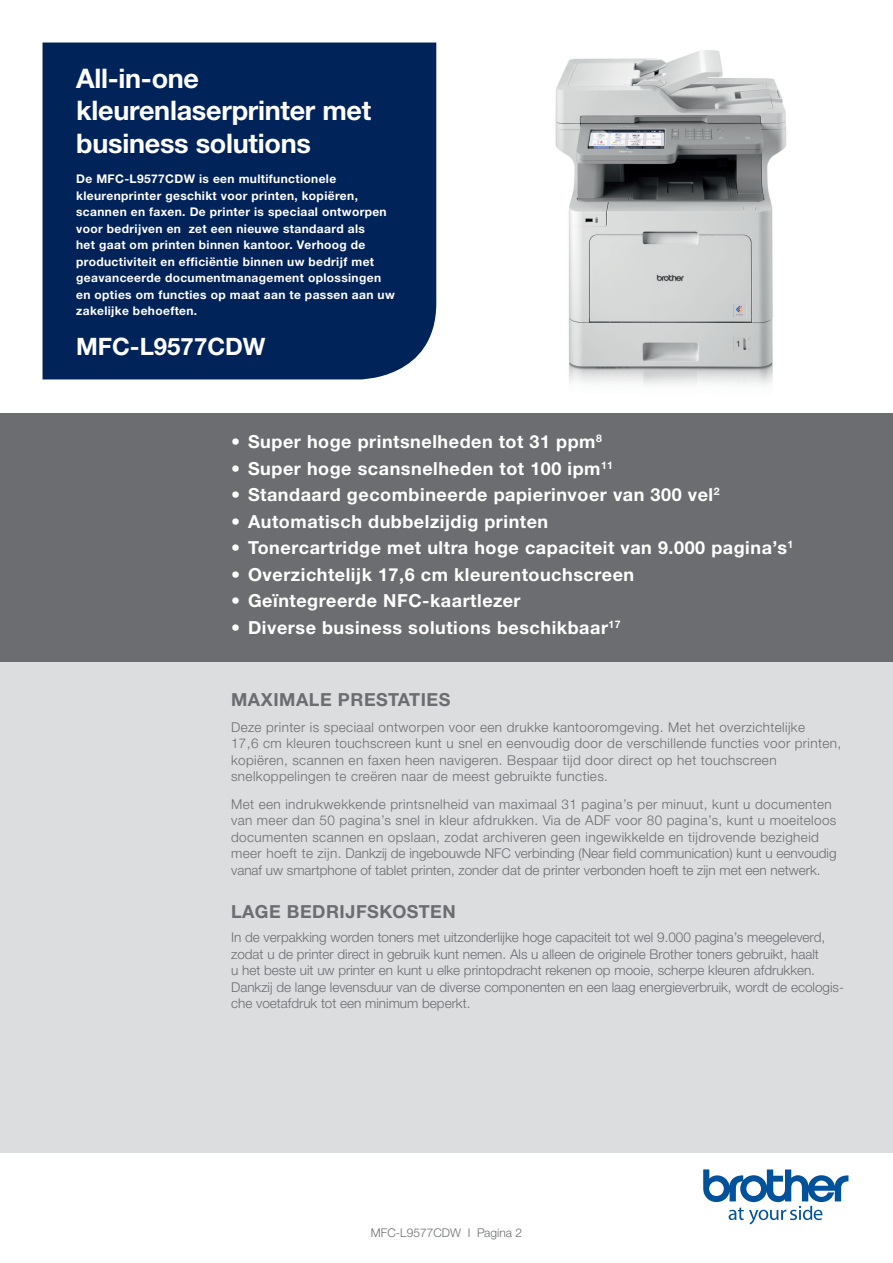
<style>
.page{position:relative;width:893px;height:1263px;background:#fff}
.page>*{position:absolute;margin:0;border:0;box-sizing:border-box;transform-origin:0 0}
.t1{font:700 27px/32.2px "Helvetica Neue LTW1 G";letter-spacing:-.01em;color:#fff}
.t2{font:700 24px "Helvetica Neue LTW1 G";color:#fff}
.t3{font:700 18px "Helvetica Neue LTW1 G";letter-spacing:.03em;color:#fff}
.t4{font:700 18px "Helvetica Neue LTW1 G";letter-spacing:.03em;color:#6c6d70}
.t5{font:300 13.5px/16.5px "Helvetica Neue LTW1 G";letter-spacing:.015em;color:#6c6d70}
.t6{font:700 12px/16.5px "Helvetica Neue LTW1 G";letter-spacing:.03em;color:#fff}
.t7{font:300 12px "Helvetica Neue LTW1 G";color:#6c6d70}
</style>
<div class="page">
<img style="left:555px;top:50px;width:232px;height:335px">
<svg style="left:703px;top:1169px;width:145px;height:55px"></svg>
<div style="left:0;top:413px;width:893px;height:740px;background:#dcdddf"></div>
<div style="left:43px;top:43px;width:393px;height:336px;background:#002359"></div>
<div style="left:0;top:413px;width:893px;height:249px;background:#6c6d70"></div>
<h1 class="t1" style="left:76px;top:62px;width:297px">All-in-one kleurenlaserprinter met business solutions</h1>
<p class="t6" style="left:76px;top:171px;width:320px">De MFC-L9577CDW is een multifunctionele kleurenprinter geschikt voor printen, kopiëren, scannen en faxen. De printer is speciaal ontworpen voor bedrijven en zet een nieuwe standaard als<br>het gaat om printen binnen kantoor. Verhoog de productiviteit en efficiëntie binnen uw bedrijf met geavanceerde documentmanagement oplossingen en opties om functies op maat aan te passen aan uw zakelijke behoeften.</p>
<h2 class="t2" style="left:76px;top:332px;width:191px">MFC-L9577CDW</h2>
<h3 class="t3" style="left:231px;top:430px;width:372px">• Super hoge printsnelheden tot 31 ppm<sup>8</sup></h3>
<h3 class="t3" style="left:231px;top:457px;width:384px">• Super hoge scansnelheden tot 100 ipm<sup>11</sup></h3>
<h3 class="t3" style="left:231px;top:483px;width:490px">• Standaard gecombineerde papierinvoer van 300 vel<sup>2</sup></h3>
<h3 class="t3" style="left:231px;top:510px;width:319px">• Automatisch dubbelzijdig printen</h3>
<h3 class="t3" style="left:231px;top:536px;width:564px">• Tonercartridge met ultra hoge capaciteit van 9.000 pagina’s<sup>1</sup></h3>
<h3 class="t3" style="left:231px;top:563px;width:405px">• Overzichtelijk 17,6 cm kleurentouchscreen</h3>
<h3 class="t3" style="left:231px;top:589px;width:291px">• Geïntegreerde NFC-kaartlezer</h3>
<h3 class="t3" style="left:231px;top:616px;width:391px">• Diverse business solutions beschikbaar<sup>17</sup></h3>
<h3 class="t4" style="left:231px;top:688px;width:221px">MAXIMALE PRESTATIES</h3>
<p class="t5" style="left:231px;top:718px;width:612px">Deze printer is speciaal ontworpen voor een drukke kantooromgeving. Met het overzichtelijke<br>17,6 cm kleuren touchscreen kunt u snel en eenvoudig door de verschillende functies voor printen, kopiëren, scannen en faxen heen navigeren. Bespaar tijd door direct op het touchscreen snelkoppelingen te creëren naar de meest gebruikte functies.</p>
<p class="t5" style="left:231px;top:796px;width:607px">Met een indrukwekkende printsnelheid van maximaal 31 pagina’s per minuut, kunt u documenten van meer dan 50 pagina’s snel in kleur afdrukken. Via de ADF voor 80 pagina’s, kunt u moeiteloos documenten scannen en opslaan, zodat archiveren geen ingewikkelde en tijdrovende bezigheid meer hoeft te zijn. Dankzij de ingebouwde NFC verbinding (Near field communication) kunt u eenvoudig vanaf uw smartphone of tablet printen, zonder dat de printer verbonden hoeft te zijn met een netwerk.</p>
<h3 class="t4" style="left:231px;top:900px;width:226px">LAGE BEDRIJFSKOSTEN</h3>
<p class="t5" style="left:231px;top:929px;width:614px">In de verpakking worden toners met uitzonderlijke hoge capaciteit tot wel 9.000 pagina’s meegeleverd, zodat u de printer direct in gebruik kunt nemen. Als u alleen de originele Brother toners gebruikt, haalt<br>u het beste uit uw printer en kunt u elke printopdracht rekenen op mooie, scherpe kleuren afdrukken.<br>Dankzij de lange levensduur van de diverse componenten en een laag energieverbruik, wordt de ecologis&shy;che voetafdruk tot een minimum beperkt.</p>
<p class="t7" style="left:371px;top:1226px;width:153px">MFC-L9577CDW I Pagina 2</p>
</div>
